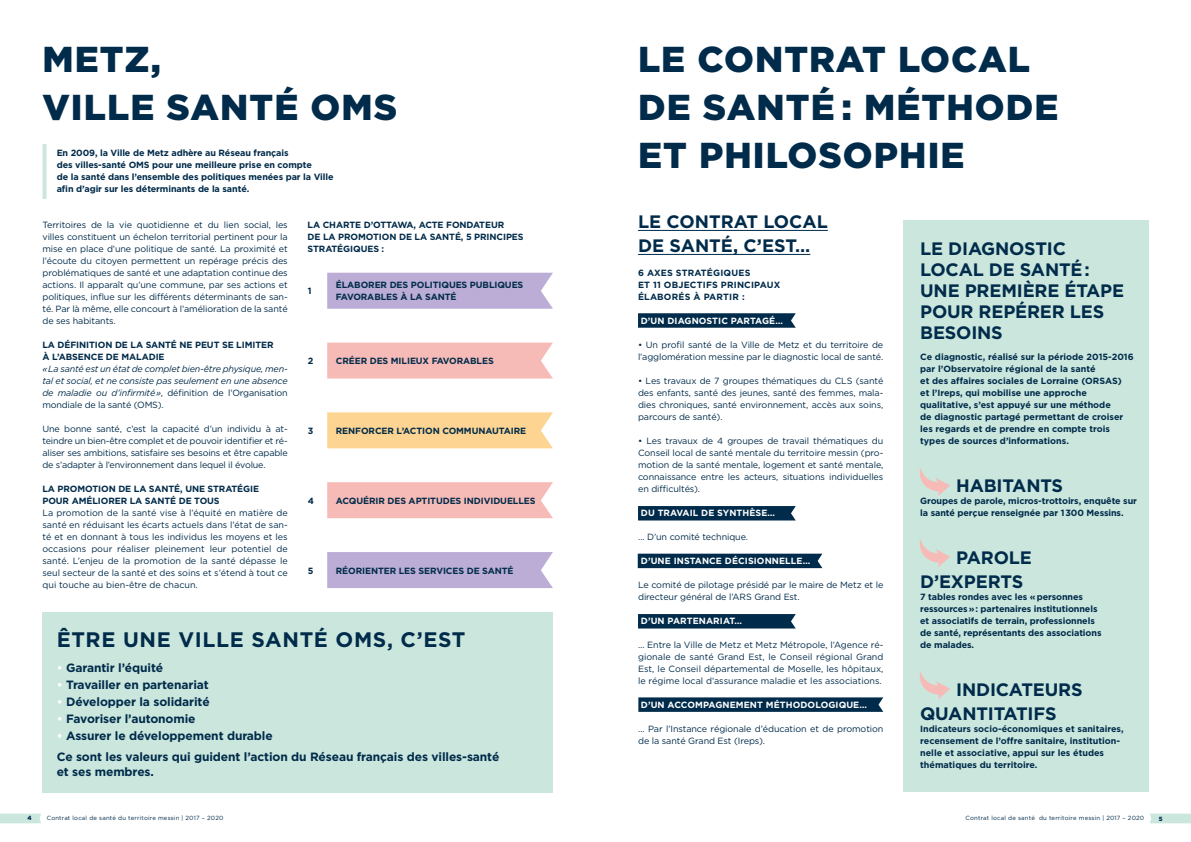
<style>
.page{position:relative;width:1191px;height:842px;background:#fff}
.page>*{position:absolute;margin:0;border:0;box-sizing:border-box;transform-origin:0 0}
.t1{font:900 36px/48px "Gotham";letter-spacing:.03em;color:#002b4a}
.t2{font:700 21px "Gotham";letter-spacing:.03em;color:#002b4a}
.t3{font:700 18px/21px "Gotham";letter-spacing:-.01em;color:#002b4a}
.t4{font:700 12px/21px "Gotham";letter-spacing:-.01em;color:#002b4a}
.t5{font:9px/12px "Gotham";letter-spacing:-.01em;color:#002b4a;text-align:justify}
.t6{font:700 9px/12px "Gotham";letter-spacing:-.01em;color:#002b4a}
.t7{font:italic 9px/12px "Gotham";letter-spacing:-.02em;color:#002b4a;text-align:justify}
.t8{font:700 9px "Gotham";letter-spacing:.01em;color:#fff}
.t9{font:700 9px/12px "Gotham";letter-spacing:.02em;color:#002b4a}
.t10{font:6px "Gotham";letter-spacing:.03em;color:#002b4a}
.t11{font:900 6px "Gotham";color:#002b4a}
.s1{font-style:normal}
.s2{color:#fff}
</style>
<div class="page">
<svg style="left:1150px;top:814px;width:41px;height:9px"></svg>
<svg style="left:0;top:814px;width:41px;height:9px"></svg>
<svg style="left:43px;top:144px;width:4px;height:55px"></svg>
<div style="left:43px;top:612px;width:510px;height:180px;background:#cbe6dd"></div>
<div style="left:327px;top:273px;width:226px;height:36px;background:#bbadd5"></div>
<div style="left:327px;top:343px;width:226px;height:36px;background:#f7bbb7"></div>
<div style="left:327px;top:412px;width:226px;height:36px;background:#fdd491"></div>
<div style="left:327px;top:482px;width:226px;height:36px;background:#f7bbb7"></div>
<div style="left:327px;top:552px;width:226px;height:36px;background:#bbadd5"></div>
<div style="left:903px;top:220px;width:245px;height:572px;background:#cbe6dd"></div>
<svg style="left:638px;top:313px;width:157px;height:15px;background:#0b3452"></svg>
<svg style="left:638px;top:506px;width:157px;height:14px;background:#032e4c"></svg>
<div style="left:638px;top:554px;width:184px;height:14px;background:#002b4a"></div>
<svg style="left:638px;top:614px;width:157px;height:14px;background:#032e4c"></svg>
<svg style="left:638px;top:697px;width:245px;height:15px;background:#0b3452"></svg>
<hr style="left:638px;top:230px;width:190px;height:1px;background:#002b4a">
<hr style="left:638px;top:254px;width:172px;height:1px;background:#002b4a">
<svg style="left:920px;top:468px;width:30px;height:28px"></svg>
<svg style="left:920px;top:539px;width:30px;height:28px"></svg>
<svg style="left:920px;top:671px;width:30px;height:28px"></svg>
<h1 class="t1" style="left:43px;top:34px;width:356px">METZ,<br>VILLE SANTÉ OMS</h1>
<p class="t6" style="left:57px;top:147px;width:278px">En 2009, la Ville de Metz adhère au Réseau français<br>des villes-santé OMS pour une meilleure prise en compte<br>de la santé dans l’ensemble des politiques menées par la Ville afin d’agir sur les déterminants de la santé.</p>
<p class="t5" style="left:42px;top:219px;width:247px">Territoires de la vie quotidienne et du lien social, les villes constituent un échelon territorial pertinent pour la mise en place d’une politique de santé. La proximité et l’écoute du citoyen permettent un repérage précis des problématiques de santé et une adaptation continue des actions. Il apparaît qu’une commune, par ses actions et politiques, influe sur les différents déterminants de san&shy;té. Par là même, elle concourt à l’amélioration de la santé de ses habitants.</p>
<p class="t6" style="left:42px;top:339px;width:233px">LA DÉFINITION DE LA SANTÉ NE PEUT SE LIMITER<br>À L’ABSENCE DE MALADIE</p>
<p class="t7" style="left:42px;top:363px;width:247px">«La santé est un état de complet bien-être physique, men&shy;tal et social, et ne consiste pas seulement en une absence de maladie ou d’infirmité»<span class="s1">, définition de l’Organisation mondiale de la santé (OMS).</span></p>
<p class="t5" style="left:42px;top:423px;width:247px">Une bonne santé, c’est la capacité d’un individu à at&shy;teindre un bien-être complet et de pouvoir identifier et ré&shy;aliser ses ambitions, satisfaire ses besoins et être capable de s’adapter à l’environnement dans lequel il évolue.</p>
<p class="t6" style="left:42px;top:483px;width:218px">LA PROMOTION DE LA SANTÉ, UNE STRATÉGIE<br>POUR AMÉLIORER LA SANTÉ DE TOUS</p>
<p class="t5" style="left:42px;top:507px;width:247px">La promotion de la santé vise à l’équité en matière de santé en réduisant les écarts actuels dans l’état de san&shy;té et en donnant à tous les individus les moyens et les occasions pour réaliser pleinement leur potentiel de santé. L’enjeu de la promotion de la santé dépasse le seul secteur de la santé et des soins et s’étend à tout ce qui touche au bien-être de chacun.</p>
<p class="t6" style="left:308px;top:219px;width:217px">LA CHARTE D’OTTAWA, ACTE FONDATEUR<br>DE LA PROMOTION DE LA SANTÉ, 5 PRINCIPES<br>STRATÉGIQUES :</p>
<p class="t6" style="left:336px;top:279px;width:189px">ÉLABORER DES POLITIQUES PUBLIQUES<br>FAVORABLES À LA SANTÉ</p>
<p class="t6" style="left:308px;top:285px;width:5px">1</p>
<p class="t6" style="left:308px;top:355px;width:7px">2</p>
<p class="t6" style="left:336px;top:355px;width:159px">CRÉER DES MILIEUX FAVORABLES</p>
<p class="t6" style="left:308px;top:425px;width:7px">3</p>
<p class="t6" style="left:336px;top:425px;width:192px">RENFORCER L’ACTION COMMUNAUTAIRE</p>
<p class="t6" style="left:308px;top:494px;width:8px">4</p>
<p class="t6" style="left:336px;top:494px;width:201px">ACQUÉRIR DES APTITUDES INDIVIDUELLES</p>
<p class="t6" style="left:308px;top:564px;width:7px">5</p>
<p class="t6" style="left:336px;top:564px;width:179px">RÉORIENTER LES SERVICES DE SANTÉ</p>
<h2 class="t2" style="left:57px;top:628px;width:410px">ÊTRE UNE VILLE SANTÉ OMS, C’EST</h2>
<h3 class="t4" style="left:57px;top:657px;width:108px"><span class="s2">•</span> Garantir l’équité</h3>
<h3 class="t4" style="left:57px;top:674px;width:154px"><span class="s2">•</span> Travailler en partenariat</h3>
<h3 class="t4" style="left:57px;top:691px;width:155px"><span class="s2">•</span> Développer la solidarité</h3>
<h3 class="t4" style="left:57px;top:708px;width:140px"><span class="s2">•</span> Favoriser l’autonomie</h3>
<h3 class="t4" style="left:57px;top:725px;width:444px"><span class="s2">•</span> Assurer le développement durable<br>Ce sont les valeurs qui guident l’action du Réseau français des villes-santé</h3>
<h3 class="t4" style="left:57px;top:761px;width:99px">et ses membres.</h3>
<h1 class="t1" style="left:638px;top:34px;width:422px">LE CONTRAT LOCAL<br>DE SANTÉ : MÉTHODE<br>ET PHILOSOPHIE</h1>
<h3 class="t3" style="left:638px;top:209px;width:191px;line-height:24px">LE CONTRAT LOCAL<br>DE SANTÉ, C’EST…</h3>
<p class="t9" style="left:638px;top:267px;width:144px">6 AXES STRATÉGIQUES<br>ET 11 OBJECTIFS PRINCIPAUX<br>ÉLABORÉS À PARTIR :</p>
<p class="t8" style="left:641px;top:316px;width:144px">D’UN DIAGNOSTIC PARTAGÉ…</p>
<p class="t5" style="left:638px;top:339px;width:247px">• Un profil santé de la Ville de Metz et du territoire de l’agglomération messine par le diagnostic local de santé.</p>
<p class="t5" style="left:638px;top:375px;width:247px">• Les travaux de 7 groupes thématiques du CLS (santé des enfants, santé des jeunes, santé des femmes, mala&shy;dies chroniques, santé environnement, accès aux soins, parcours de santé).</p>
<p class="t5" style="left:638px;top:435px;width:247px">• Les travaux de 4 groupes de travail thématiques du Conseil local de santé mentale du territoire messin (pro&shy;motion de la santé mentale, logement et santé mentale, connaissance entre les acteurs, situations individuelles en difficultés).</p>
<p class="t8" style="left:641px;top:508px;width:136px">DU TRAVAIL DE SYNTHÈSE…</p>
<p class="t5" style="left:638px;top:531px;width:111px">… D’un comité technique.</p>
<p class="t8" style="left:641px;top:556px;width:171px">D’UNE INSTANCE DÉCISIONNELLE…</p>
<p class="t5" style="left:638px;top:579px;width:247px">Le comité de pilotage présidé par le maire de Metz et le directeur général de l’ARS Grand Est.</p>
<p class="t8" style="left:641px;top:616px;width:103px">D’UN PARTENARIAT…</p>
<p class="t5" style="left:638px;top:639px;width:247px">… Entre la Ville de Metz et Metz Métropole, l’Agence ré&shy;gionale de santé Grand Est, le Conseil régional Grand Est, le Conseil départemental de Moselle, les hôpitaux, le régime local d’assurance maladie et les associations.</p>
<p class="t8" style="left:641px;top:700px;width:227px">D’UN ACCOMPAGNEMENT MÉTHODOLOGIQUE…</p>
<p class="t5" style="left:638px;top:723px;width:247px">… Par l’Instance régionale d’éducation et de promotion de la santé Grand Est (Ireps).</p>
<h3 class="t3" style="left:920px;top:238px;width:205px">LE DIAGNOSTIC<br>LOCAL DE SANTÉ:<br>UNE PREMIÈRE ÉTAPE<br>POUR REPÉRER LES<br>BESOINS</h3>
<p class="t6" style="left:920px;top:351px;width:215px">Ce diagnostic, réalisé sur la période 2015-2016 par l’Observatoire régional de la santé<br>et des affaires sociales de Lorraine (ORSAS)<br>et l’Ireps, qui mobilise une approche qualitative, s’est appuyé sur une méthode<br>de diagnostic partagé permettant de croiser les regards et de prendre en compte trois types de sources d’informations.</p>
<h3 class="t3" style="left:956px;top:475px;width:108px">HABITANTS</h3>
<p class="t6" style="left:920px;top:495px;width:218px">Groupes de parole, micros-trottoirs, enquête sur la santé perçue renseignée par 1300 Messins.</p>
<h3 class="t3" style="left:920px;top:545px;width:113px;line-height:24px;text-indent:36px">PAROLE<br>D’EXPERTS</h3>
<p class="t6" style="left:920px;top:591px;width:183px">7 tables rondes avec les «personnes ressources»: partenaires institutionnels et associatifs de terrain, professionnels de santé, représentants des associations de malades.</p>
<h3 class="t3" style="left:920px;top:677px;width:164px;line-height:24px;text-indent:36px">INDICATEURS<br>QUANTITATIFS</h3>
<p class="t6" style="left:920px;top:723px;width:205px">Indicateurs socio-économiques et sanitaires, recensement de l’offre sanitaire, institution&shy;nelle et associative, appui sur les études thématiques du territoire.</p>
<p class="t11" style="left:27px;top:815px;width:6px">4</p>
<p class="t10" style="left:47px;top:815px;width:178px">Contrat local de santé du territoire messin | 2017 – 2020</p>
<p class="t10" style="left:965px;top:815px;width:180px">Contrat local de santé du territoire messin | 2017 – 2020</p>
<p class="t11" style="left:1158px;top:815px;width:5px">5</p>
</div>
